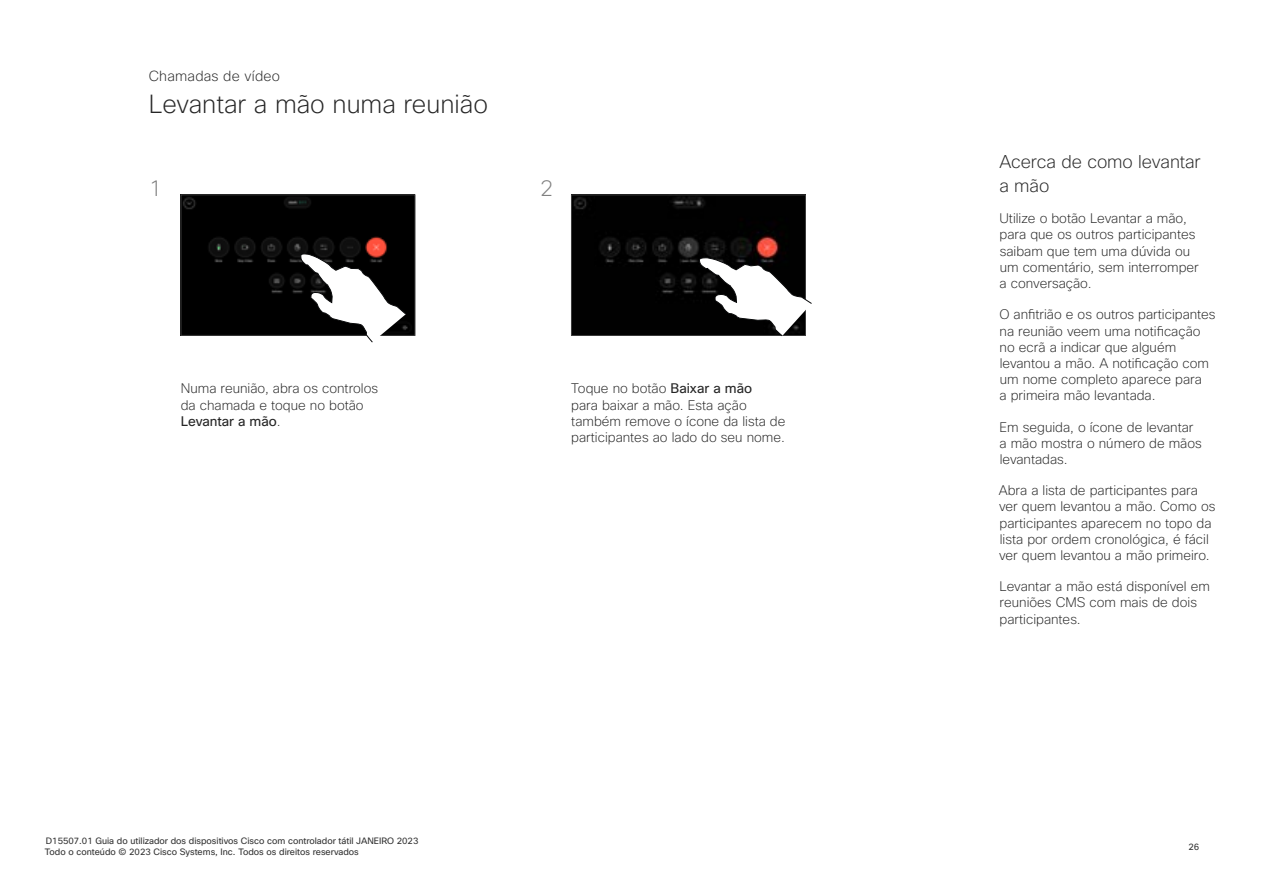
<style>
.page{position:relative;width:1263px;height:893px;background:#fff}
.page>*{position:absolute;margin:0;border:0;box-sizing:border-box;transform-origin:0 0}
.t1{font:200 25.5px "Cisco Sans";color:#262626}
.t2{font:200 22.2px "Cisco Sans";color:#808080}
.t3{font:200 18px "Cisco Sans";letter-spacing:-.005em;color:#262626}
.t4{font:200 14.25px "Cisco Sans";letter-spacing:.015em;color:#262626}
.t5{font:200 13.5px/16.2px "Cisco Sans";color:#262626}
.t6{font:9px/10.8px "Cisco Sans";color:#333}
.s1{font-weight:400}
</style>
<div class="page">
<img style="left:573px;top:197px;width:231px;height:137px">
<div style="left:571px;top:195px;width:235px;height:141px;border:1px solid #3d3d3d"></div>
<img style="left:183px;top:197px;width:230px;height:137px">
<div style="left:181px;top:195px;width:234px;height:141px;border:1px solid #3d3d3d"></div>
<svg style="left:300px;top:252px;width:107px;height:91px"></svg>
<svg style="left:698px;top:257px;width:114px;height:80px"></svg>
<p class="t4" style="left:149px;top:67px;width:133px">Chamadas de vídeo</p>
<h1 class="t1" style="left:149px;top:87px;width:341px">Levantar a mão numa reunião</h1>
<h3 class="t3" style="left:999px;top:150px;width:203px">Acerca de como levantar</h3>
<h2 class="t2" style="left:149px;top:174px;width:15px">1</h2>
<h2 class="t2" style="left:540px;top:174px;width:15px">2</h2>
<h3 class="t3" style="left:999px;top:174px;width:51px">a mão</h3>
<p class="t5" style="left:181px;top:380px;width:199px">Numa reunião, abra os controlos da chamada e toque no botão<br><span class="s1">Levantar a mão</span>.</p>
<p class="t5" style="left:571px;top:380px;width:216px">Toque no botão <span class="s1">Baixar a mão<br></span>para baixar a mão. Esta ação também remove o ícone da lista de participantes ao lado do seu nome.</p>
<p class="t6" style="left:45px;top:836px;width:375px">D15507.01 Guia do utilizador dos dispositivos Cisco com controlador tátil JANEIRO 2023<br>Todo o conteúdo © 2023 Cisco Systems, Inc. Todos os direitos reservados</p>
<p class="t5" style="left:999px;top:210px;width:201px">Utilize o botão Levantar a mão, para que os outros participantes saibam que tem uma dúvida ou um comentário, sem interromper a conversação.</p>
<p class="t5" style="left:999px;top:306px;width:218px">O anfitrião e os outros participantes na reunião veem uma notificação no ecrã a indicar que alguém levantou a mão. A notificação com um nome completo aparece para<br>a primeira mão levantada.</p>
<p class="t5" style="left:999px;top:419px;width:204px">Em seguida, o ícone de levantar a mão mostra o número de mãos levantadas.</p>
<p class="t5" style="left:999px;top:482px;width:218px">Abra a lista de participantes para ver quem levantou a mão. Como os participantes aparecem no topo da lista por ordem cronológica, é fácil ver quem levantou a mão primeiro.</p>
<p class="t5" style="left:999px;top:578px;width:212px">Levantar a mão está disponível em reuniões CMS com mais de dois participantes.</p>
<p class="t6" style="left:1188px;top:842px;width:12px">26</p>
</div>
